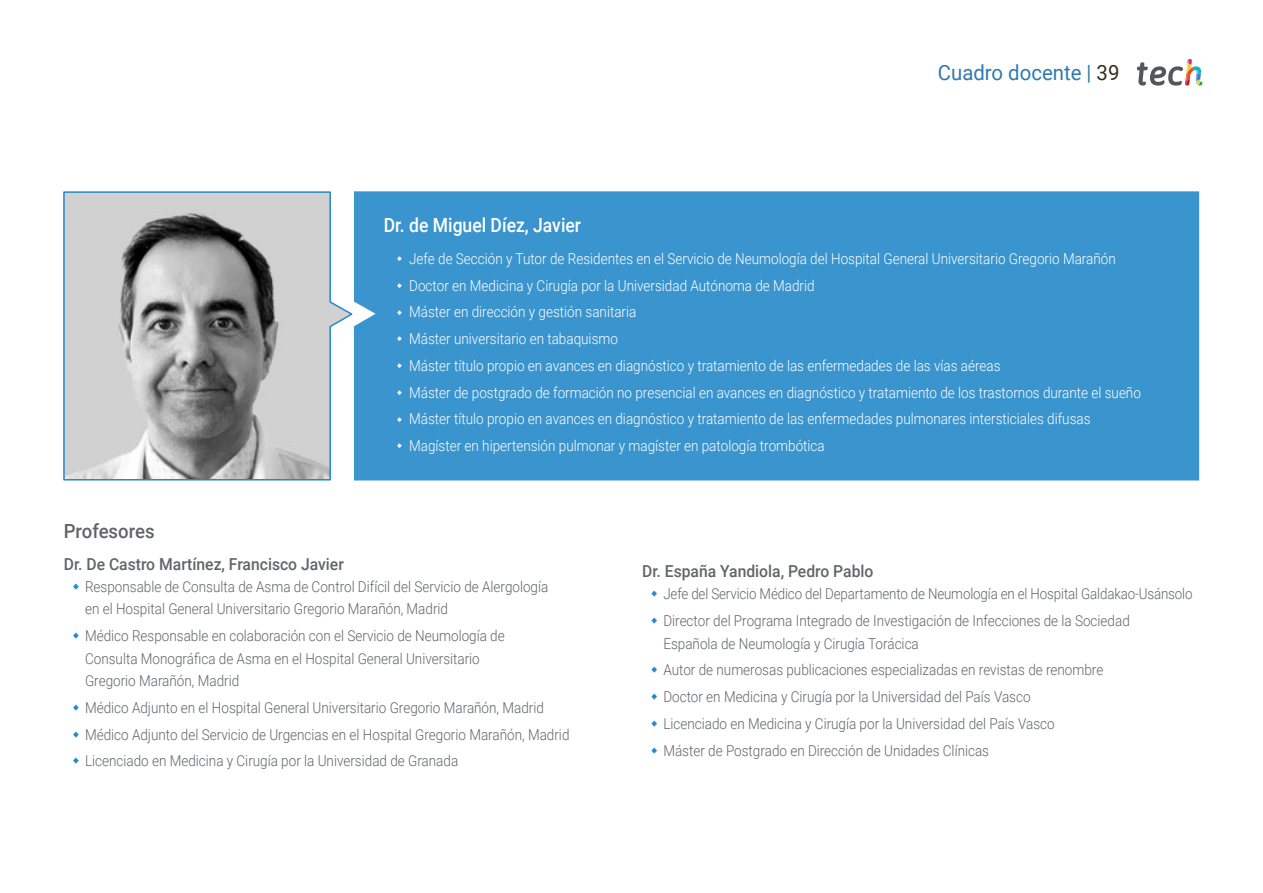
<style>
.page{position:relative;width:1263px;height:893px;background:#fff}
.page>*{position:absolute;margin:0;border:0;box-sizing:border-box;transform-origin:0 0}
.t1{font:21px "Roboto";color:#3079ae}
.t2{font:500 19.5px "Roboto";color:#fff;scale:.9 1}
.t3{font:500 19.5px "Roboto";color:#61646a;scale:.95 1}
.t4{font:500 16.5px "Roboto";color:#61646a;scale:.95 1}
.t5{font:300 15px/26.7px "Roboto";color:#61646a;scale:.9 1}
.t6{font:300 15px/26.7px "Roboto";color:#fff;scale:.9 1}
.t7{font:300 15px/26.7px "Roboto";color:#61646a;scale:.89 1}
.s1{color:#312e20}
</style>
<div class="page">
<svg style="left:1137px;top:59px;width:65px;height:27px"></svg>
<div style="left:355px;top:191px;width:844px;height:289px;background:#3a94ce"></div>
<svg style="left:63px;top:191px;width:292px;height:290px;background:#b2b4b6"></svg>
<svg style="left:397px;top:256px;width:5px;height:5px"></svg>
<svg style="left:397px;top:283px;width:5px;height:5px"></svg>
<svg style="left:397px;top:310px;width:5px;height:5px"></svg>
<svg style="left:397px;top:337px;width:5px;height:5px"></svg>
<svg style="left:397px;top:363px;width:5px;height:5px"></svg>
<svg style="left:397px;top:390px;width:5px;height:5px"></svg>
<svg style="left:397px;top:417px;width:5px;height:5px"></svg>
<svg style="left:397px;top:444px;width:5px;height:5px"></svg>
<h1 class="t1" style="left:938px;top:57px;width:183px">Cuadro docente | <span class="s1">39</span></h1>
<h2 class="t3" style="left:64px;top:517px;width:97px">Profesores</h2>
<h2 class="t2" style="left:384px;top:212px;width:221px">Dr. de Miguel Díez, Javier</h2>
<p class="t6" style="left:409px;top:245px;width:814px">Jefe de Sección y Tutor de Residentes en el Servicio de Neumología del Hospital General Universitario Gregorio Marañón Doctor en Medicina y Cirugía por la Universidad Autónoma de Madrid<br>Máster en dirección y gestión sanitaria<br>Máster universitario en tabaquismo<br>Máster título propio en avances en diagnóstico y tratamiento de las enfermedades de las vías aéreas<br>Máster de postgrado de formación no presencial en avances en diagnóstico y tratamiento de los trastornos durante el sueño Máster título propio en avances en diagnóstico y tratamiento de las enfermedades pulmonares intersticiales difusas Magíster en hipertensión pulmonar y magíster en patología trombótica</p>
<p class="t4" style="left:64px;top:552px;width:296px">Dr. De Castro Martínez, Francisco Javier</p>
<p class="t5" style="left:85px;top:575px;width:516px;line-height:22.5px">Responsable de Consulta de Asma de Control Difícil del Servicio de Alergología en el Hospital General Universitario Gregorio Marañón, Madrid</p>
<p class="t5" style="left:85px;top:624px;width:468px;line-height:22.5px">Médico Responsable en colaboración con el Servicio de Neumología de<br>Consulta Monográfica de Asma en el Hospital General Universitario<br>Gregorio Marañón, Madrid</p>
<p class="t5" style="left:85px;top:694px;width:540px">Médico Adjunto en el Hospital General Universitario Gregorio Marañón, Madrid<br>Médico Adjunto del Servicio de Urgencias en el Hospital Gregorio Marañón, Madrid<br>Licenciado en Medicina y Cirugía por la Universidad de Granada</p>
<p class="t4" style="left:642px;top:560px;width:245px">Dr. España Yandiola, Pedro Pablo</p>
<p class="t7" style="left:663px;top:580px;width:596px">Jefe del Servicio Médico del Departamento de Neumología en el Hospital Galdakao-Usánsolo<br>Director del Programa Integrado de Investigación de Infecciones de la Sociedad</p>
<p class="t5" style="left:663px;top:629px;width:490px">Española de Neumología y Cirugía Torácica<br>Autor de numerosas publicaciones especializadas en revistas de renombre Doctor en Medicina y Cirugía por la Universidad del País Vasco<br>Licenciado en Medicina y Cirugía por la Universidad del País Vasco<br>Máster de Postgrado en Dirección de Unidades Clínicas</p>
</div>
